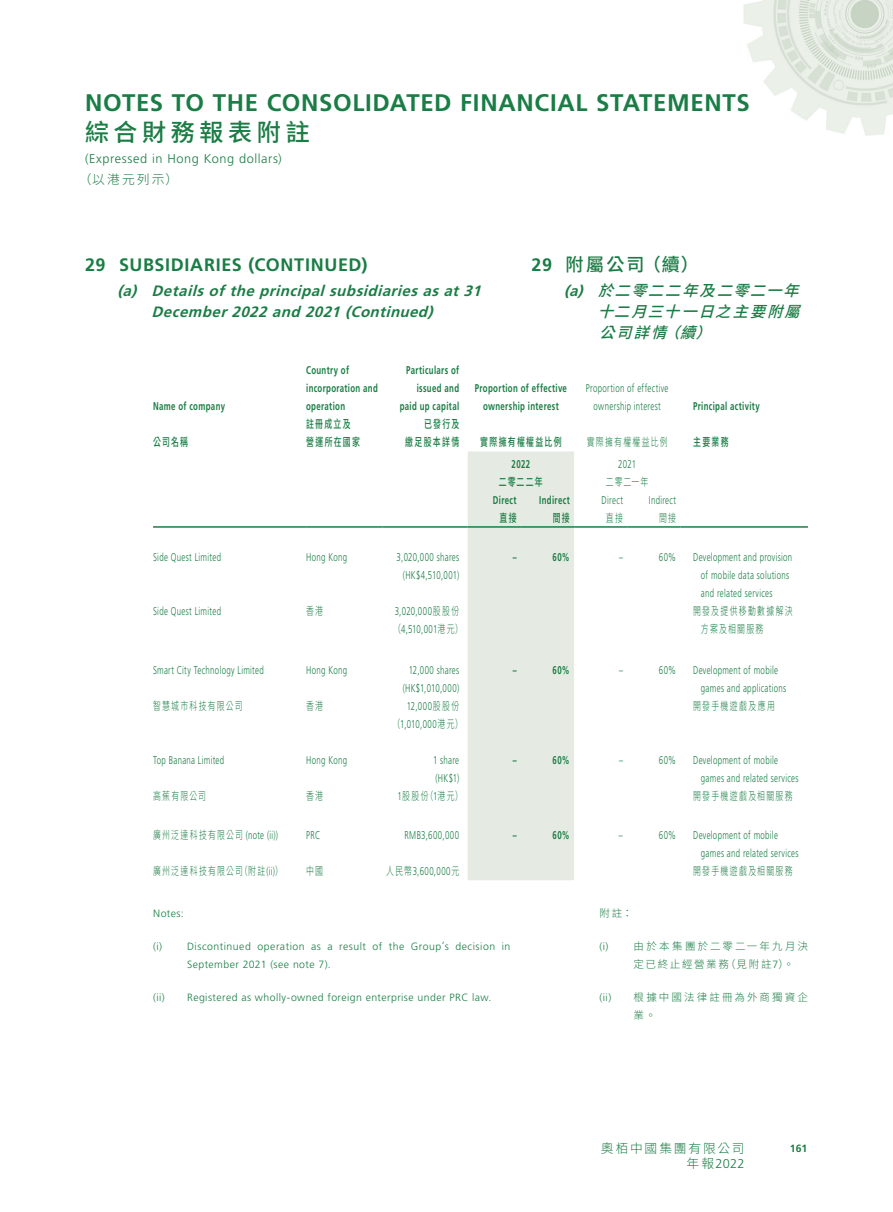
<style>
.page{position:relative;width:893px;height:1212px;background:#fff}
.page>*{position:absolute;margin:0;border:0;box-sizing:border-box;transform-origin:0 0}
.t1{font:700 24px "Frutiger LT Std";letter-spacing:.025em;color:#1a7d45}
.t2{font:500 24px "Source Han Sans TC";letter-spacing:.195em;color:#1a7d45}
.t3{font:700 18px "Frutiger LT Std";letter-spacing:.035em;color:#1a7d45}
.t4{font:500 18px "Source Han Sans TC";color:#1a7d45}
.t5{font:italic 700 15px/21px "Frutiger LT Std";color:#1a7d45}
.t6{font:italic 500 15px/21px "Source Han Sans TC";color:#1a7d45;text-align:justify}
.t7{font:300 12.75px "Frutiger LT Std";letter-spacing:.045em;color:#1a7d45}
.t8{font:300 12.75px "Source Han Sans TC";letter-spacing:.145em;color:#1a7d45}
.t9{font:300 11.25px/18px "Frutiger LT Std";letter-spacing:.04em;color:#1a7d45;scale:.7 1}
.t10{font:700 11.25px/18px "Frutiger LT Std";letter-spacing:.045em;color:#1a7d45;scale:.7 1}
.t11{font:300 11.25px/18px "Source Han Sans TC";letter-spacing:.165em;color:#1a7d45;scale:.7 1}
.t12{font:500 11.25px/18px "Source Han Sans TC";letter-spacing:.165em;color:#1a7d45;scale:.7 1}
.t13{font:300 11.25px/18px "Frutiger LT Std";letter-spacing:.02em;color:#1a7d45;scale:.7 1}
.t14{font:300 11.25px/18px "Frutiger LT Std";letter-spacing:.065em;color:#1a7d45;scale:.7 1}
.t15{font:300 10.5px/18px "Frutiger LT Std";letter-spacing:.045em;color:#1a7d45}
.t16{font:300 10.5px/18px "Source Han Sans TC";letter-spacing:.19em;color:#1a7d45}
.t17{font:700 10.5px "Frutiger LT Std";color:#1a7d45}
.s1{font-family:"Frutiger LT Std";font-weight:700}
.s2{font-family:"Source Han Sans TC"}
.s3{font-family:"Frutiger LT Std"}
</style>
<div class="page">
<img style="left:743px;top:0;width:150px;height:136px">
<div style="left:468px;top:451px;width:106px;height:429px;background:#e5ebe2"></div>
<hr style="left:153px;top:526px;width:153px;height:2px;background:#1a7d45">
<hr style="left:306px;top:526px;width:77px;height:2px;background:#1a7d45">
<hr style="left:383px;top:526px;width:85px;height:2px;background:#1a7d45">
<hr style="left:468px;top:526px;width:53px;height:2px;background:#1a7d45">
<hr style="left:521px;top:526px;width:53px;height:2px;background:#1a7d45">
<hr style="left:574px;top:526px;width:53px;height:2px;background:#1a7d45">
<hr style="left:627px;top:526px;width:53px;height:2px;background:#1a7d45">
<hr style="left:680px;top:526px;width:128px;height:2px;background:#1a7d45">
<h1 class="t1" style="left:85px;top:89px;width:666px">NOTES TO THE CONSOLIDATED FINANCIAL STATEMENTS</h1>
<h1 class="t2" style="left:85px;top:119px;width:226px">綜合財務報表附註</h1>
<p class="t7" style="left:85px;top:152px;width:198px">(Expressed in Hong Kong dollars)</p>
<p class="t8" style="left:79px;top:173px;width:101px">（以港元列示）</p>
<h2 class="t3" style="left:85px;top:254px;width:284px">29 SUBSIDIARIES (CONTINUED)</h2>
<h3 class="t5" style="left:152px;top:281px;width:335px;text-indent:-34px">(a) Detailsofthe principalsubsidiariesasat31<br>December2022 and 2021 (Continued)</h3>
<h2 class="t4" style="left:531px;top:254px;width:169px"><span class="s1">29</span> 附屬公司（續）</h2>
<h3 class="t6" style="left:598px;top:281px;width:215px;text-indent:-34px"><span class="s1">(a)</span> 於二零二二年及二零二一年十二月三十一日之主要附屬公司詳情（續）</h3>
<p class="t10" style="left:153px;top:397px;width:104px">Name of company</p>
<p class="t12" style="left:153px;top:433px;width:52px">公司名稱</p>
<p class="t10" style="left:306px;top:361px;width:104px">Country of incorporation and operation</p>
<p class="t10" style="left:400px;top:361px;width:87px;text-align:right">Particulars of issued and paid up capital</p>
<p class="t12" style="left:306px;top:415px;width:78px">註冊成立及營運所在國家</p>
<p class="t12" style="left:405px;top:415px;width:79px;text-align:right">已發行及<br>繳足股本詳情</p>
<p class="t10" style="left:475px;top:379px;width:133px;text-align:center">Proportion of effective ownership interest</p>
<p class="t9" style="left:586px;top:379px;width:119px;text-align:center">Proportion of effective ownership interest</p>
<p class="t10" style="left:693px;top:397px;width:97px">Principal activity</p>
<p class="t12" style="left:480px;top:433px;width:118px">實際擁有權權益比例</p>
<p class="t11" style="left:587px;top:433px;width:117px">實際擁有權權益比例</p>
<p class="t12" style="left:693px;top:433px;width:52px">主要業務</p>
<p class="t10" style="left:512px;top:455px;width:28px">2022</p>
<p class="t9" style="left:618px;top:455px;width:27px">2021</p>
<p class="t12" style="left:499px;top:473px;width:64px">二零二二年</p>
<p class="t11" style="left:606px;top:473px;width:62px">二零二一年</p>
<p class="t10" style="left:493px;top:491px;width:35px">Direct</p>
<p class="t10" style="left:539px;top:491px;width:45px">Indirect</p>
<p class="t9" style="left:602px;top:491px;width:32px">Direct</p>
<p class="t9" style="left:649px;top:491px;width:40px">Indirect</p>
<p class="t12" style="left:499px;top:509px;width:26px">直接</p>
<p class="t12" style="left:553px;top:509px;width:26px">間接</p>
<p class="t11" style="left:606px;top:509px;width:26px">直接</p>
<p class="t11" style="left:659px;top:509px;width:26px">間接</p>
<p class="t9" style="left:153px;top:549px;width:99px">Side Quest Limited</p>
<p class="t9" style="left:306px;top:549px;width:60px">Hong Kong</p>
<p class="t9" style="left:397px;top:549px;width:91px;text-align:center">3,020,000 shares (HK$4,510,001)</p>
<p class="t10" style="left:513px;top:548px;width:7px">–</p>
<p class="t10" style="left:553px;top:548px;width:26px">60%</p>
<p class="t9" style="left:619px;top:549px;width:7px">–</p>
<p class="t9" style="left:659px;top:549px;width:26px">60%</p>
<p class="t9" style="left:701px;top:549px;width:132px;text-indent:-8px">Development and provision of mobile data solutions and related services</p>
<p class="t9" style="left:153px;top:603px;width:99px">Side Quest Limited</p>
<p class="t11" style="left:306px;top:602px;width:26px">香港</p>
<p class="t13" style="left:393px;top:603px;width:101px">3,020,000<span class="s2">股股份（</span>4,510,001<span class="s2">港元）</span></p>
<p class="t11" style="left:701px;top:602px;width:133px;text-indent:-8px">開發及提供移動數據解決方案及相關服務</p>
<p class="t9" style="left:153px;top:661px;width:160px">Smart City Technology Limited</p>
<p class="t9" style="left:306px;top:661px;width:60px">Hong Kong</p>
<p class="t9" style="left:403px;top:661px;width:82px;text-align:center">12,000 shares (HK$1,010,000)</p>
<p class="t10" style="left:513px;top:661px;width:7px">–</p>
<p class="t10" style="left:553px;top:661px;width:26px">60%</p>
<p class="t9" style="left:619px;top:661px;width:7px">–</p>
<p class="t9" style="left:659px;top:661px;width:26px">60%</p>
<p class="t9" style="left:701px;top:661px;width:123px;text-indent:-8px">Development of mobile games and applications</p>
<p class="t11" style="left:153px;top:697px;width:129px">智慧城市科技有限公司</p>
<p class="t11" style="left:306px;top:697px;width:26px">香港</p>
<p class="t14" style="left:393px;top:697px;width:102px;text-indent:14px">12,000<span class="s2">股股份（</span>1,010,000<span class="s2">港元）</span></p>
<p class="t11" style="left:693px;top:697px;width:118px">開發手機遊戲及應用</p>
<p class="t9" style="left:153px;top:751px;width:103px">Top Banana Limited</p>
<p class="t9" style="left:306px;top:751px;width:60px">Hong Kong</p>
<p class="t9" style="left:433px;top:751px;width:39px">1 share (HK$1)</p>
<p class="t10" style="left:513px;top:751px;width:7px">–</p>
<p class="t10" style="left:553px;top:751px;width:26px">60%</p>
<p class="t9" style="left:619px;top:751px;width:7px">–</p>
<p class="t9" style="left:659px;top:751px;width:26px">60%</p>
<p class="t9" style="left:701px;top:751px;width:141px;text-indent:-8px">Development of mobile games and related services</p>
<p class="t11" style="left:153px;top:787px;width:77px">高蕉有限公司</p>
<p class="t11" style="left:306px;top:787px;width:26px">香港</p>
<p class="t11" style="left:398px;top:787px;width:95px"><span class="s3">1</span>股股份（<span class="s3">1</span>港元）</p>
<p class="t11" style="left:693px;top:787px;width:144px">開發手機遊戲及相關服務</p>
<p class="t11" style="left:153px;top:826px;width:180px">廣州泛達科技有限公司 <span class="s3">(note (ii))</span></p>
<p class="t9" style="left:306px;top:826px;width:22px">PRC</p>
<p class="t9" style="left:404px;top:826px;width:80px">RMB3,600,000</p>
<p class="t10" style="left:513px;top:826px;width:7px">–</p>
<p class="t10" style="left:552px;top:826px;width:26px">60%</p>
<p class="t9" style="left:619px;top:826px;width:7px">–</p>
<p class="t9" style="left:659px;top:826px;width:26px">60%</p>
<p class="t9" style="left:701px;top:826px;width:141px;text-indent:-8px">Development of mobile games and related services</p>
<p class="t11" style="left:153px;top:862px;width:187px">廣州泛達科技有限公司（附註<span class="s3">(ii)</span>）</p>
<p class="t11" style="left:306px;top:862px;width:26px">中國</p>
<p class="t9" style="left:386px;top:862px;width:106px"><span class="s2">人民幣</span>3,600,000<span class="s2">元</span></p>
<p class="t11" style="left:693px;top:862px;width:144px">開發手機遊戲及相關服務</p>
<p class="t15" style="left:153px;top:904px;width:32px">Notes:</p>
<p class="t15" style="left:187px;top:937px;width:325px;text-indent:-34px">(i) Discontinued operation as a result of the Group’s decision in<br>September 2021 (see note 7).</p>
<p class="t15" style="left:153px;top:988px;width:13px">(ii)</p>
<p class="t15" style="left:187px;top:988px;width:306px">Registered as wholly-owned foreign enterprise under PRC law.</p>
<p class="t16" style="left:600px;top:904px;width:35px">附註：</p>
<p class="t16" style="left:634px;top:937px;width:176px;text-indent:-34px"><span class="s3">(i)</span> 由於本集團於二零二一年九月決定已終止經營業務（見附註<span class="s3">7</span>）。</p>
<p class="t15" style="left:600px;top:988px;width:13px">(ii)</p>
<p class="t16" style="left:634px;top:988px;width:176px">根據中國法律註冊為外商獨資企業。</p>
<p class="t8" style="left:601px;top:1141px;width:145px">奧栢中國集團有限公司</p>
<p class="t7" style="left:687px;top:1156px;width:59px"><span class="s2">年報</span>2022</p>
<p class="t17" style="left:790px;top:1142px;width:19px">161</p>
</div>
